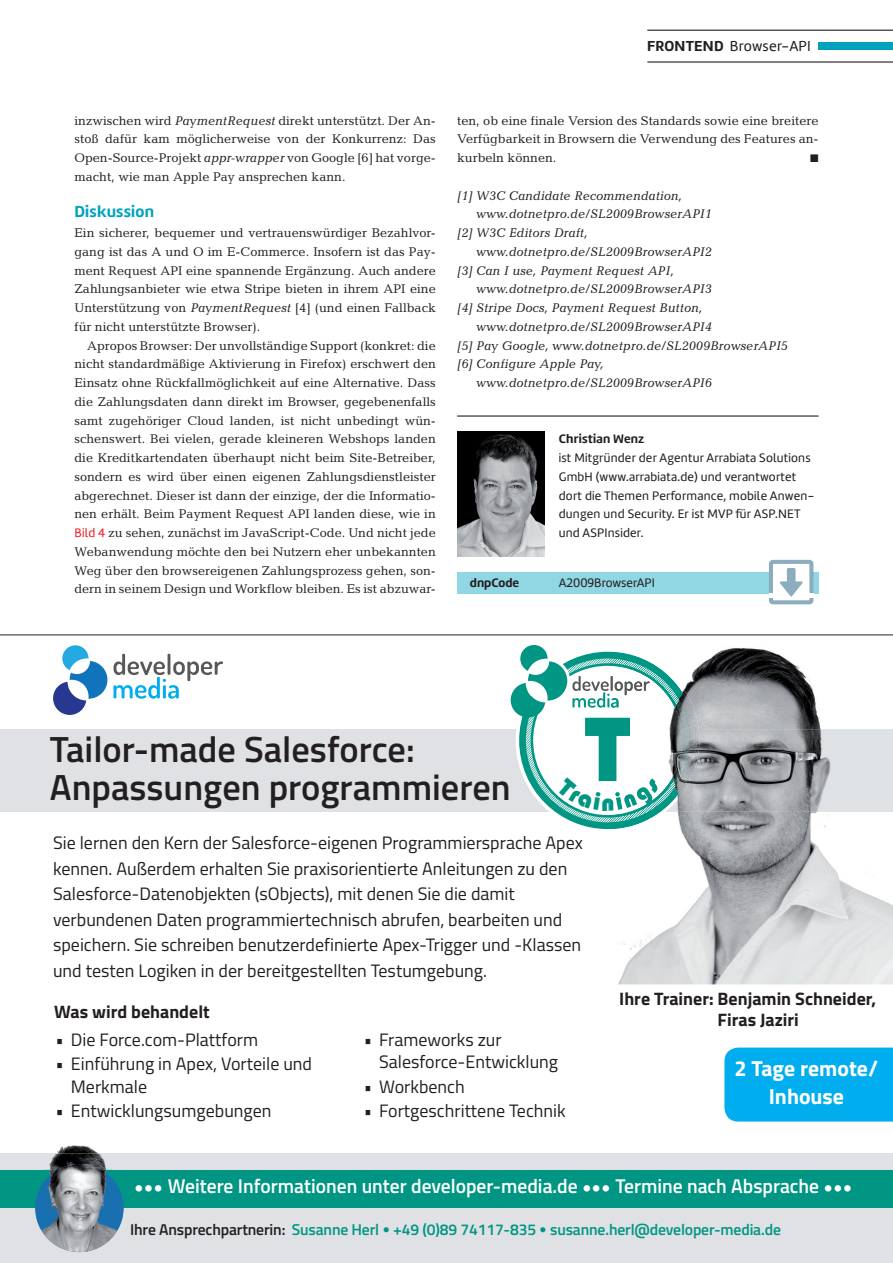
<style>
.page{position:relative;width:893px;height:1263px;background:#fff}
.page>*{position:absolute;margin:0;border:0;box-sizing:border-box;transform-origin:0 0}
.t1{font:94.95px "Bauhaus 93";color:#009683;scale:.94 1}
.t2{font:600 36.45px/38.5px "Titillium Web";color:#231f20}
.t3{font:700 21.75px/27.6px "Titillium Web";color:#fff;text-align:center}
.t4{font:600 19.95px "Titillium Web";color:#fff}
.t5{font:18px/25.5px "Titillium Web";color:#231f20}
.t6{font:700 18px/21.5px "Titillium Web";color:#231f20}
.IR_00_fliesstext_hea{font:700 16.5px "Amelia";letter-spacing:.015em;color:#00a3bc}
.t7{font:600 15.75px "Titillium Web";letter-spacing:-.01em;color:#009683}
.IR_40_seitenstrecke{font:15px "Amelia";letter-spacing:.015em;color:#231f20}
.t8{font:12.75px/18.8px "Candida Std";color:#231f20;text-align:justify}
.t9{font:italic 12.75px/18.8px "Candida Std";color:#231f20}
.IR_00_shortcode{font:12.75px/18.8px "Amelia";letter-spacing:.015em;color:#231f20}
.t10{font:700 12.75px "Amelia";letter-spacing:.015em;color:#231f20}
.s1{font-weight:700}
.s2{font-style:italic}
.s3{font-family:"Amelia";color:#ee1d23}
.s4{font-family:"DINOT";font-weight:700}
.s5{color:#231f20}
</style>
<div class="page">
<div style="left:819px;top:42px;width:74px;height:8px;background:#00a3bc"></div>
<hr style="left:647px;top:30px;width:246px;height:1px;background:#231f20">
<hr style="left:647px;top:61px;width:246px;height:2px;background:#231f20">
<hr style="left:457px;top:415px;width:362px;height:2px;background:#231f20">
<div style="left:457px;top:572px;width:362px;height:21px;background:#91d6e3"></div>
<img style="left:457px;top:432px;width:87px;height:124px">
<div style="left:771px;top:562px;width:40px;height:40px;background:#fff;border-radius:2px"></div>
<div style="left:769px;top:560px;width:44px;height:44px;border:4px solid #8cadbd;border-radius:2px"></div>
<div style="left:769px;top:593px;width:45px;height:5px;background:#fff"></div>
<svg style="left:779px;top:568px;width:24px;height:29px"></svg>
<div style="left:0;top:729px;width:893px;height:83px;background:#dfe1e5"></div>
<svg style="left:53px;top:645px;width:54px;height:70px"></svg>
<svg style="left:113px;top:654px;width:110px;height:45px"></svg>
<div style="left:724px;top:1048px;width:169px;height:73px;background:#00aeef"></div>
<img style="left:618px;top:647px;width:275px;height:337px">
<img style="left:701px;top:729px;width:192px;height:83px">
<div style="left:0;top:1153px;width:893px;height:110px;background:#dfe1e5"></div>
<div style="left:0;top:1170px;width:893px;height:37px;background:#009683"></div>
<img style="left:57px;top:1145px;width:41px;height:8px">
<img style="left:50px;top:1153px;width:55px;height:11px">
<img style="left:35px;top:1164px;width:88px;height:88px">
<hr style="left:0;top:635px;width:893px;height:1px;background:#231f20">
<svg style="left:510px;top:645px;width:191px;height:189px"></svg>
<p class="IR_40_seitenstrecke" style="left:647px;top:37px;width:165px"><span class="s1">FRONTEND</span> Browser-API</p>
<p class="t8" style="left:74px;top:111px;width:363px">inzwischen wird <span class="s2">PaymentRequest</span> direkt unterstützt. Der An&shy;stoß dafür kam möglicherweise von der Konkurrenz: Das Open-Source-Projekt <span class="s2">appr-wrapper</span> von Google [6] hat vorge&shy;macht, wie man Apple Pay ansprechen kann.</p>
<p class="IR_00_fliesstext_hea" style="left:74px;top:201px;width:81px">Diskussion</p>
<p class="t8" style="left:74px;top:223px;width:363px">Ein sicherer, bequemer und vertrauenswürdiger Bezahlvor&shy;gang ist das A und O im E-Commerce. Insofern ist das Pay&shy;ment Request API eine spannende Ergänzung. Auch andere Zahlungsanbieter wie etwa Stripe bieten in ihrem API eine Unterstützung von <span class="s2">PaymentRequest</span> [4] (und einen Fallback für nicht unterstützte Browser).</p>
<p class="t8" style="left:74px;top:336px;width:363px;text-indent:13px">Apropos Browser: Der unvollständige Support (konkret: die nicht standardmäßige Aktivierung in Firefox) erschwert den Einsatz ohne Rückfallmöglichkeit auf eine Alternative. Dass die Zahlungsdaten dann direkt im Browser, gegebenenfalls samt zugehöriger Cloud landen, ist nicht unbedingt wün&shy;schenswert. Bei vielen, gerade kleineren Webshops landen die Kreditkartendaten überhaupt nicht beim Site-Betreiber, sondern es wird über einen eigenen Zahlungsdienstleister abgerechnet. Dieser ist dann der einzige, der die Informatio&shy;nen erhält. Beim Payment Request API landen diese, wie in <span class="s3">Bild 4</span> zu sehen, zunächst im JavaScript-Code. Und nicht jede Webanwendung möchte den bei Nutzern eher unbekannten Weg über den browsereigenen Zahlungsprozess gehen, son&shy;dern in seinem Design und Workflow bleiben. Es ist abzuwar-</p>
<p class="t8" style="left:457px;top:111px;width:363px">ten, ob eine finale Version des Standards sowie eine breitere Verfügbarkeit in Browsern die Verwendung des Features an&shy;kurbeln können.</p>
<p class="t9" style="left:476px;top:186px;width:237px;text-indent:-19px">[1] W3C Candidate Recommendation, www.dotnetpro.de/SL2009BrowserAPI1</p>
<p class="t9" style="left:476px;top:223px;width:237px;text-indent:-19px">[2] W3C Editors Draft, www.dotnetpro.de/SL2009BrowserAPI2</p>
<p class="t9" style="left:476px;top:261px;width:237px;text-indent:-19px">[3] Can I use, Payment Request API, www.dotnetpro.de/SL2009BrowserAPI3</p>
<p class="t9" style="left:476px;top:298px;width:237px;text-indent:-19px">[4] Stripe Docs, Payment Request Button, www.dotnetpro.de/SL2009BrowserAPI4</p>
<p class="t9" style="left:457px;top:336px;width:332px">[5] Pay Google, www.dotnetpro.de/SL2009BrowserAPI5</p>
<p class="t9" style="left:476px;top:355px;width:237px;text-indent:-19px">[6] Configure Apple Pay, www.dotnetpro.de/SL2009BrowserAPI6</p>
<p class="t10" style="left:559px;top:432px;width:87px">Christian Wenz</p>
<p class="IR_00_shortcode" style="left:559px;top:449px;width:257px">ist Mitgründer der Agentur Arrabiata Solutions GmbH (www.arrabiata.de) und verantwortet dort die Themen Performance, mobile Anwen&shy;dungen und Security. Er ist MVP für ASP.NET und ASPInsider.</p>
<p class="t10" style="left:470px;top:576px;width:51px">dnpCode</p>
<p class="IR_00_shortcode" style="left:559px;top:574px;width:98px">A2009BrowserAPI</p>
<h1 class="t1" style="left:584px;top:696px;width:51px">T</h1>
<h2 class="t2" style="left:50px;top:728px;width:462px">Tailor-made Salesforce:<br>Anpassungen programmieren</h2>
<p class="t5" style="left:53px;top:829px;width:531px">Sie lernen den Kern der Salesforce-eigenen Programmiersprache Apex kennen. Außerdem erhalten Sie praxisorientierte Anleitungen zu den Salesforce-Datenobjekten (sObjects), mit denen Sie die damit verbundenen Daten programmiertechnisch abrufen, bearbeiten und speichern. Sie schreiben benutzerdefinierte Apex-Trigger und -Klassen und testen Logiken in der bereitgestellten Testumgebung.</p>
<h3 class="t6" style="left:54px;top:1000px;width:157px">Was wird behandelt</h3>
<h3 class="t5" style="left:56px;top:1026px;width:204px">• Die Force.com-Plattform</h3>
<h3 class="t5" style="left:71px;top:1052px;width:243px;line-height:22.5px;text-indent:-15px">• Einführung in Apex, Vorteile und<br>Merkmale</h3>
<h3 class="t5" style="left:56px;top:1097px;width:218px">• Entwicklungsumgebungen</h3>
<h3 class="t5" style="left:379px;top:1027px;width:181px;line-height:22.5px;text-indent:-15px">• Frameworks zur<br>Salesforce-Entwicklung</h3>
<h3 class="t5" style="left:364px;top:1073px;width:103px">• Workbench</h3>
<h3 class="t5" style="left:364px;top:1097px;width:204px">• Fortgeschrittene Technik</h3>
<h3 class="t6" style="left:718px;top:987px;width:160px;text-indent:-98px">Ihre Trainer: Benjamin Schneider,<br>Firas Jaziri</h3>
<h3 class="t3" style="left:735px;top:1054px;width:145px">2 Tage remote/<br>Inhouse</h3>
<h3 class="t4" style="left:134px;top:1171px;width:720px"><span class="s4">•••</span> Weitere Informationen unter developer-media.de <span class="s4">•••</span> Termine nach Absprache <span class="s4">•••</span></h3>
<p class="t7" style="left:130px;top:1218px;width:652px"><span class="s5">Ihre Ansprechpartnerin:</span> Susanne Herl <span class="s4">•</span> +49 (0)89 74117-835 <span class="s4">•</span> susanne.herl@developer-media.de</p>
</div>
